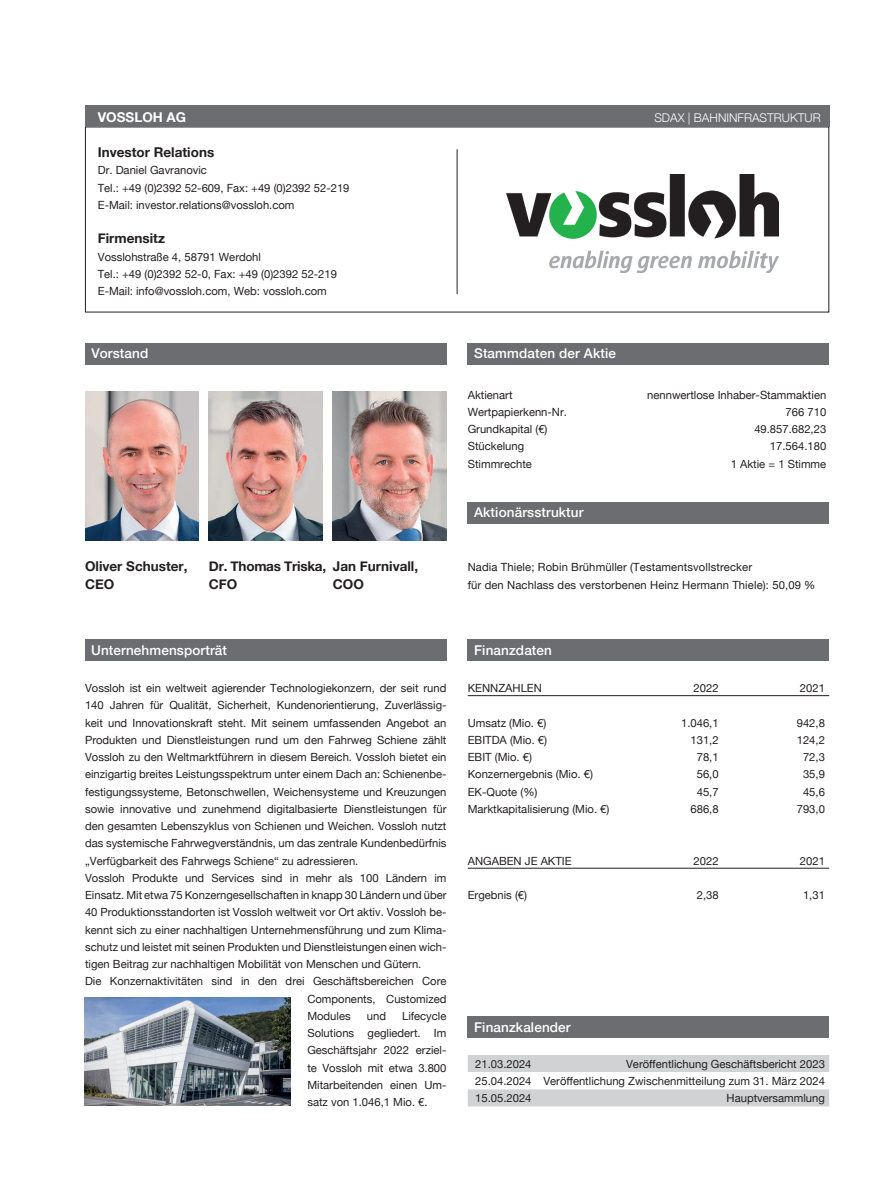
<style>
.page{position:relative;width:893px;height:1191px;background:#fff}
.page>*{position:absolute;margin:0;border:0;box-sizing:border-box;transform-origin:0 0}
.t1{font:500 13.5px "Helvetica Neue";letter-spacing:.01em;color:#fff}
.t2{font:700 13.5px/17.2px "Helvetica Neue";color:#231f20}
.t3{font:700 13.5px/17.2px "Helvetica Neue";letter-spacing:-.02em;color:#231f20}
.t4{font:700 13.5px "Helvetica Neue";color:#fff}
.t5{font:300 12px "Helvetica Neue";color:#fff}
.t6{font:11.25px/17.2px "Helvetica Neue";color:#231f20}
</style>
<div class="page">
<div style="left:85px;top:639px;width:361px;height:22px;background:#6c6d70"></div>
<div style="left:468px;top:343px;width:361px;height:21px;background:#6c6d70"></div>
<div style="left:468px;top:502px;width:361px;height:21px;background:#6c6d70"></div>
<div style="left:468px;top:639px;width:361px;height:22px;background:#6c6d70"></div>
<div style="left:468px;top:1016px;width:361px;height:21px;background:#6c6d70"></div>
<hr style="left:457px;top:149px;width:1px;height:145px;background:#231f20">
<div style="left:85px;top:105px;width:744px;height:22px;background:#6c6d70"></div>
<hr style="left:468px;top:695px;width:361px;height:1px;background:#231f20">
<hr style="left:468px;top:868px;width:361px;height:1px;background:#231f20">
<img style="left:85px;top:391px;width:114px;height:150px">
<img style="left:209px;top:391px;width:114px;height:150px">
<img style="left:333px;top:391px;width:114px;height:150px">
<img style="left:506px;top:174px;width:272px;height:98px">
<div style="left:85px;top:343px;width:361px;height:21px;background:#6c6d70"></div>
<svg style="left:468px;top:1055px;width:361px;height:51px"></svg>
<img style="left:85px;top:998px;width:206px;height:108px">
<p class="t4" style="left:98px;top:106px;width:90px">VOSSLOH AG</p>
<p class="t5" style="left:654px;top:108px;width:168px">SDAX | BAHNINFRASTRUKTUR</p>
<p class="t2" style="left:98px;top:144px;width:118px">Investor Relations</p>
<p class="t6" style="left:98px;top:162px;width:253px">Dr. Daniel Gavranovic<br>Tel.: +49 (0)2392 52-609, Fax: +49 (0)2392 52-219<br>E-Mail: investor.relations@vossloh.com</p>
<p class="t2" style="left:98px;top:230px;width:69px">Firmensitz</p>
<p class="t6" style="left:98px;top:249px;width:241px">Vosslohstraße 4, 58791 Werdohl<br>Tel.: +49 (0)2392 52-0, Fax: +49 (0)2392 52-219<br>E-Mail: info@vossloh.com, Web: vossloh.com</p>
<p class="t1" style="left:91px;top:342px;width:58px">Vorstand</p>
<p class="t1" style="left:474px;top:342px;width:143px">Stammdaten der Aktie</p>
<p class="t6" style="left:468px;top:387px;width:46px">Aktienart</p>
<p class="t6" style="left:647px;top:387px;width:180px">nennwertlose Inhaber-Stammaktien</p>
<p class="t6" style="left:468px;top:404px;width:101px">Wertpapierkenn-Nr.</p>
<p class="t6" style="left:786px;top:404px;width:42px">766 710</p>
<p class="t6" style="left:468px;top:421px;width:81px">Grundkapital (€)</p>
<p class="t6" style="left:754px;top:421px;width:73px">49.857.682,23</p>
<p class="t6" style="left:468px;top:438px;width:58px">Stückelung</p>
<p class="t6" style="left:770px;top:438px;width:58px">17.564.180</p>
<p class="t6" style="left:468px;top:456px;width:66px">Stimmrechte</p>
<p class="t6" style="left:731px;top:456px;width:97px">1 Aktie = 1 Stimme</p>
<p class="t1" style="left:474px;top:502px;width:111px">Aktionärsstruktur</p>
<p class="t2" style="left:85px;top:558px;width:104px">Oliver Schuster,<br>CEO</p>
<p class="t3" style="left:209px;top:558px;width:119px">Dr. Thomas Triska,<br>CFO</p>
<p class="t2" style="left:333px;top:558px;width:87px">Jan Furnivall,<br>COO</p>
<p class="t6" style="left:468px;top:559px;width:349px">Nadia Thiele; Robin Brühmüller (Testamentsvollstrecker<br>für den Nachlass des verstorbenen Heinz Hermann Thiele): 50,09 %</p>
<p class="t1" style="left:91px;top:639px;width:137px">Unternehmensporträt</p>
<p class="t6" style="left:85px;top:680px;width:363px">Vossloh ist ein weltweit agierender Technologiekonzern, der seit rund</p>
<p class="t6" style="left:85px;top:697px;width:363px">140 Jahren für Qualität, Sicherheit, Kundenorientierung, Zuverlässig-</p>
<p class="t6" style="left:85px;top:714px;width:363px">keit und Innovationskraft steht. Mit seinem umfassenden Angebot an</p>
<p class="t6" style="left:85px;top:732px;width:363px">Produkten und Dienstleistungen rund um den Fahrweg Schiene zählt</p>
<p class="t6" style="left:85px;top:749px;width:363px">Vossloh zu den Weltmarktführern in diesem Bereich. Vossloh bietet ein</p>
<p class="t6" style="left:85px;top:766px;width:363px">einzigartig breites Leistungsspektrum unter einem Dach an: Schienenbe-</p>
<p class="t6" style="left:85px;top:783px;width:363px">festigungssysteme, Betonschwellen, Weichensysteme und Kreuzungen</p>
<p class="t6" style="left:85px;top:801px;width:363px">sowie innovative und zunehmend digitalbasierte Dienstleistungen für</p>
<p class="t6" style="left:85px;top:818px;width:363px">den gesamten Lebenszyklus von Schienen und Weichen. Vossloh nutzt</p>
<p class="t6" style="left:85px;top:835px;width:363px">das systemische Fahrwegverständnis, um das zentrale Kundenbedürfnis</p>
<p class="t6" style="left:85px;top:852px;width:275px">„Verfügbarkeit des Fahrwegs Schiene“ zu adressieren.</p>
<p class="t6" style="left:85px;top:870px;width:363px">Vossloh Produkte und Services sind in mehr als 100 Ländern im</p>
<p class="t6" style="left:85px;top:887px;width:363px">Einsatz. Mit etwa 75 Konzerngesellschaften in knapp 30 Ländern und über</p>
<p class="t6" style="left:85px;top:904px;width:363px">40 Produktionsstandorten ist Vossloh weltweit vor Ort aktiv. Vossloh be-</p>
<p class="t6" style="left:85px;top:921px;width:363px">kennt sich zu einer nachhaltigen Unternehmensführung und zum Klima-</p>
<p class="t6" style="left:85px;top:939px;width:363px">schutz und leistet mit seinen Produkten und Dienstleistungen einen wich-</p>
<p class="t6" style="left:85px;top:956px;width:338px">tigen Beitrag zur nachhaltigen Mobilität von Menschen und Gütern.</p>
<p class="t6" style="left:85px;top:973px;width:363px">Die Konzernaktivitäten sind in den drei Geschäftsbereichen Core</p>
<p class="t6" style="left:307px;top:990px;width:141px">Components, Customized</p>
<p class="t6" style="left:307px;top:1008px;width:45px">Modules</p>
<p class="t6" style="left:367px;top:1008px;width:21px">und</p>
<p class="t6" style="left:307px;top:1008px;width:141px;text-align:justify;text-indent:95px">Lifecycle Solutions gegliedert. Im Geschäftsjahr 2022 erziel&shy;te Vossloh mit etwa 3.800<br>Mitarbeitenden einen Um&shy;satz von 1.046,1 Mio. €.</p>
<p class="t1" style="left:474px;top:639px;width:79px">Finanzdaten</p>
<p class="t6" style="left:468px;top:680px;width:76px">KENNZAHLEN</p>
<p class="t6" style="left:694px;top:680px;width:27px">2022</p>
<p class="t6" style="left:800px;top:680px;width:27px">2021</p>
<p class="t6" style="left:468px;top:714px;width:80px">Umsatz (Mio. €)</p>
<p class="t6" style="left:681px;top:714px;width:39px">1.046,1</p>
<p class="t6" style="left:797px;top:714px;width:30px">942,8</p>
<p class="t6" style="left:468px;top:732px;width:81px">EBITDA (Mio. €)</p>
<p class="t6" style="left:690px;top:732px;width:30px">131,2</p>
<p class="t6" style="left:797px;top:732px;width:30px">124,2</p>
<p class="t6" style="left:468px;top:749px;width:66px">EBIT (Mio. €)</p>
<p class="t6" style="left:697px;top:749px;width:23px">78,1</p>
<p class="t6" style="left:803px;top:749px;width:23px">72,3</p>
<p class="t6" style="left:468px;top:766px;width:127px">Konzernergebnis (Mio. €)</p>
<p class="t6" style="left:697px;top:766px;width:23px">56,0</p>
<p class="t6" style="left:803px;top:766px;width:23px">35,9</p>
<p class="t6" style="left:468px;top:783px;width:71px">EK-Quote (%)</p>
<p class="t6" style="left:697px;top:783px;width:23px">45,7</p>
<p class="t6" style="left:803px;top:783px;width:23px">45,6</p>
<p class="t6" style="left:468px;top:801px;width:143px">Marktkapitalisierung (Mio. €)</p>
<p class="t6" style="left:690px;top:801px;width:30px">686,8</p>
<p class="t6" style="left:797px;top:801px;width:30px">793,0</p>
<p class="t6" style="left:468px;top:852px;width:105px">ANGABEN JE AKTIE</p>
<p class="t6" style="left:694px;top:852px;width:27px">2022</p>
<p class="t6" style="left:800px;top:852px;width:27px">2021</p>
<p class="t6" style="left:468px;top:887px;width:61px">Ergebnis (€)</p>
<p class="t6" style="left:697px;top:887px;width:23px">2,38</p>
<p class="t6" style="left:803px;top:887px;width:23px">1,31</p>
<p class="t1" style="left:474px;top:1016px;width:98px">Finanzkalender</p>
<p class="t6" style="left:475px;top:1055px;width:351px;text-align:justify;text-indent:151px">Veröffentlichung Geschäftsbericht 2023<br>25.04.2024 Veröffentlichung Zwischenmitteilung zum 31. März 2024<br>15.05.2024</p>
<p class="t6" style="left:475px;top:1055px;width:58px">21.03.2024</p>
<p class="t6" style="left:727px;top:1090px;width:100px">Hauptversammlung</p>
</div>
